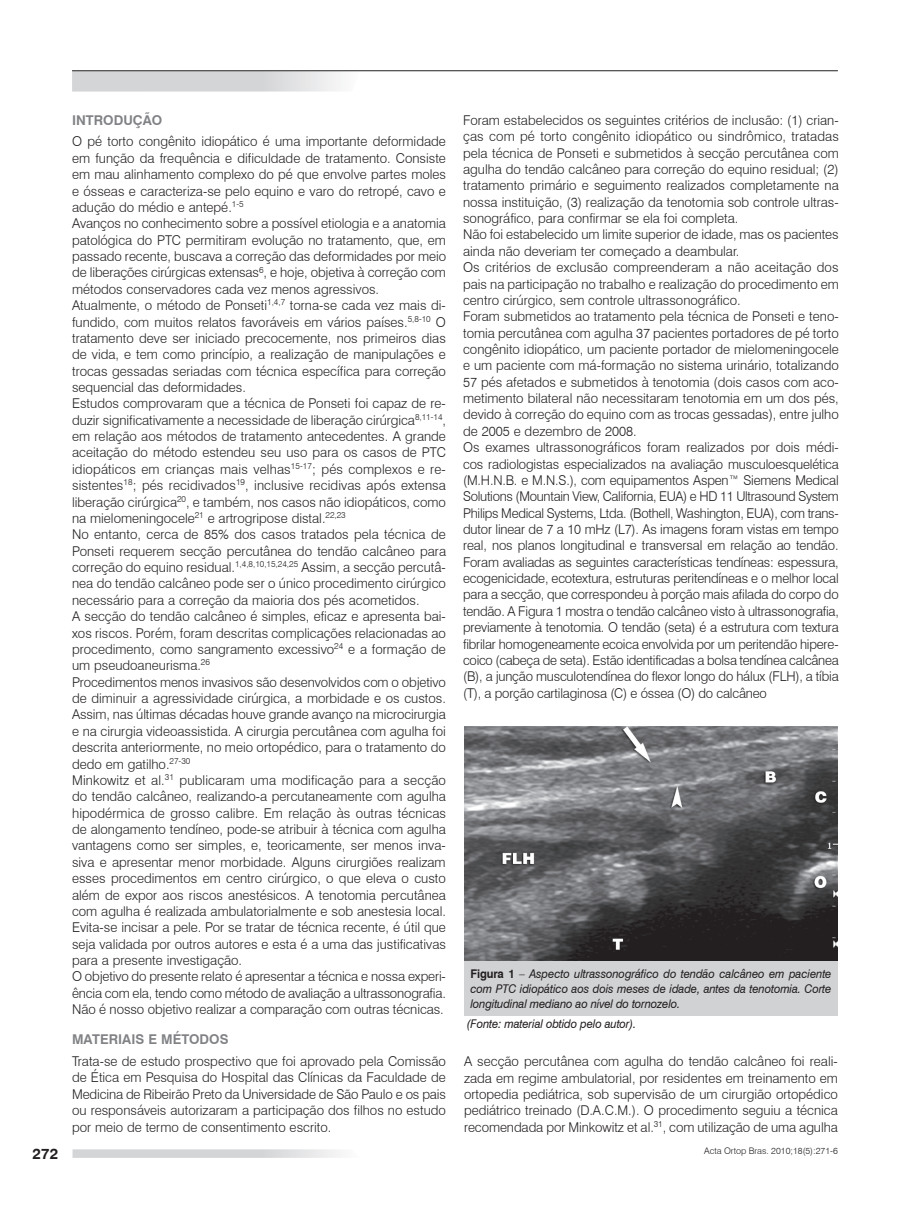
<style>
.page{position:relative;width:910px;height:1208px;background:#fff}
.page>*{position:absolute;margin:0;border:0;box-sizing:border-box;transform-origin:0 0}
.t1{font:700 15px "Swiss 721 BT";color:#231f20}
._004_TEXTO{font:300 13.5px/16.4px "Swiss 721 BT";color:#231f20;text-align:justify}
._005_SUBTITULO{font:700 13.5px "Swiss 721 BT";color:#808285}
._006_TABELA_GRAFICO{font:italic 12px/15px "Swiss 721 BT";letter-spacing:-.01em;color:#231f20;text-align:justify;scale:.94 1}
.t2{font:300 9px "Swiss 721 BT";color:#231f20}
.s1{font-weight:700;font-style:normal}
</style>
<div class="page">
<svg style="left:72px;top:71px;width:288px;height:20px;background:#d8d9db"></svg>
<svg style="left:72px;top:1149px;width:268px;height:8px;background:#dadbdd"></svg>
<hr style="left:72px;top:70px;width:765px;height:1px;background:#231f20">
<img style="left:464px;top:726px;width:373px;height:235px">
<div style="left:464px;top:961px;width:373px;height:54px;background:#d1d2d4"></div>
<p class="t1" style="left:33px;top:1143px;width:27px">272</p>
<p class="_005_SUBTITULO" style="left:72px;top:112px;width:92px">INTRODUÇÃO</p>
<p class="_004_TEXTO" style="left:72px;top:133px;width:375px">O pé torto congênito idiopático é uma importante deformidade em função da frequência e dificuldade de tratamento. Consiste em mau alinhamento complexo do pé que envolve partes moles e ósseas e caracteriza-se pelo equino e varo do retropé, cavo e adução do médio e antepé.<sup>1-5</sup></p>
<p class="_004_TEXTO" style="left:72px;top:215px;width:375px">Avanços no conhecimento sobre a possível etiologia e a anatomia patológica do PTC permitiram evolução no tratamento, que, em passado recente, buscava a correção das deformidades por meio de liberações cirúrgicas extensas<sup>6</sup>, e hoje, objetiva à correção com métodos conservadores cada vez menos agressivos.</p>
<p class="_004_TEXTO" style="left:72px;top:297px;width:375px">Atualmente, o método de Ponseti<sup>1,4,7</sup> torna-se cada vez mais di&shy;fundido, com muitos relatos favoráveis em vários países.<sup>5,8-10</sup> O tratamento deve ser iniciado precocemente, nos primeiros dias de vida, e tem como princípio, a realização de manipulações e trocas gessadas seriadas com técnica específica para correção sequencial das deformidades.</p>
<p class="_004_TEXTO" style="left:72px;top:395px;width:375px">Estudos comprovaram que a técnica de Ponseti foi capaz de re&shy;duzir significativamente a necessidade de liberação cirúrgica<sup>8,11-14</sup>, em relação aos métodos de tratamento antecedentes. A grande aceitação do método estendeu seu uso para os casos de PTC idiopáticos em crianças mais velhas<sup>15-17</sup>; pés complexos e re&shy;sistentes<sup>18</sup>; pés recidivados<sup>19</sup>, inclusive recidivas após extensa liberação cirúrgica<sup>20</sup>, e também, nos casos não idiopáticos, como na mielomeningocele<sup>21</sup> e artrogripose distal.<sup>22,23</sup></p>
<p class="_004_TEXTO" style="left:72px;top:526px;width:375px">No entanto, cerca de 85% dos casos tratados pela técnica de Ponseti requerem secção percutânea do tendão calcâneo para correção do equino residual.<sup>1,4,8,10,15,24,25</sup> Assim, a secção percutâ&shy;nea do tendão calcâneo pode ser o único procedimento cirúrgico necessário para a correção da maioria dos pés acometidos.</p>
<p class="_004_TEXTO" style="left:72px;top:608px;width:375px">A secção do tendão calcâneo é simples, eficaz e apresenta bai&shy;xos riscos. Porém, foram descritas complicações relacionadas ao procedimento, como sangramento excessivo<sup>24</sup> e a formação de um pseudoaneurisma.<sup>26</sup></p>
<p class="_004_TEXTO" style="left:72px;top:673px;width:375px">Procedimentos menos invasivos são desenvolvidos com o objetivo de diminuir a agressividade cirúrgica, a morbidade e os custos.<br>Assim, nas últimas décadas houve grande avanço na microcirurgia e na cirurgia videoassistida. A cirurgia percutânea com agulha foi descrita anteriormente, no meio ortopédico, para o tratamento do dedo em gatilho.<sup>27-30</sup></p>
<p class="_004_TEXTO" style="left:72px;top:771px;width:375px">Minkowitz et al.<sup>31</sup> publicaram uma modificação para a secção do tendão calcâneo, realizando-a percutaneamente com agulha hipodérmica de grosso calibre. Em relação às outras técnicas de alongamento tendíneo, pode-se atribuir à técnica com agulha vantagens como ser simples, e, teoricamente, ser menos inva&shy;siva e apresentar menor morbidade. Alguns cirurgiões realizam esses procedimentos em centro cirúrgico, o que eleva o custo além de expor aos riscos anestésicos. A tenotomia percutânea com agulha é realizada ambulatorialmente e sob anestesia local.<br>Evita-se incisar a pele. Por se tratar de técnica recente, é útil que seja validada por outros autores e esta é a uma das justificativas para a presente investigação.</p>
<p class="_004_TEXTO" style="left:72px;top:968px;width:375px">O objetivo do presente relato é apresentar a técnica e nossa experi&shy;ência com ela, tendo como método de avaliação a ultrassonografia.<br>Não é nosso objetivo realizar a comparação com outras técnicas.</p>
<p class="_005_SUBTITULO" style="left:72px;top:1030px;width:158px">MATERIAIS E MÉTODOS</p>
<p class="_004_TEXTO" style="left:72px;top:1052px;width:375px">Trata-se de estudo prospectivo que foi aprovado pela Comissão de Ética em Pesquisa do Hospital das Clínicas da Faculdade de Medicina de Ribeirão Preto da Universidade de São Paulo e os pais ou responsáveis autorizaram a participação dos filhos no estudo por meio de termo de consentimento escrito.</p>
<p class="_004_TEXTO" style="left:463px;top:112px;width:377px">Foram estabelecidos os seguintes critérios de inclusão: (1) crian&shy;ças com pé torto congênito idiopático ou sindrômico, tratadas pela técnica de Ponseti e submetidos à secção percutânea com agulha do tendão calcâneo para correção do equino residual; (2) tratamento primário e seguimento realizados completamente na nossa instituição, (3) realização da tenotomia sob controle ultras&shy;sonográfico, para confirmar se ela foi completa.</p>
<p class="_004_TEXTO" style="left:463px;top:226px;width:377px">Não foi estabelecido um limite superior de idade, mas os pacientes ainda não deveriam ter começado a deambular.</p>
<p class="_004_TEXTO" style="left:463px;top:259px;width:377px">Os critérios de exclusão compreenderam a não aceitação dos pais na participação no trabalho e realização do procedimento em centro cirúrgico, sem controle ultrassonográfico.</p>
<p class="_004_TEXTO" style="left:463px;top:308px;width:377px">Foram submetidos ao tratamento pela técnica de Ponseti e teno&shy;tomia percutânea com agulha 37 pacientes portadores de pé torto congênito idiopático, um paciente portador de mielomeningocele e um paciente com má-formação no sistema urinário, totalizando 57 pés afetados e submetidos à tenotomia (dois casos com aco&shy;metimento bilateral não necessitaram tenotomia em um dos pés, devido à correção do equino com as trocas gessadas), entre julho de 2005 e dezembro de 2008.</p>
<p class="_004_TEXTO" style="left:463px;top:439px;width:377px">Os exames ultrassonográficos foram realizados por dois médi&shy;cos radiologistas especializados na avaliação musculoesquelética (M.H.N.B. e M.N.S.), com equipamentos Aspen™ Siemens Medical Solutions (Mountain View, California, EUA) e HD 11 Ultrasound System Philips Medical Systems, Ltda. (Bothell, Washington, EUA), com trans&shy;dutor linear de 7 a 10 mHz (L7). As imagens foram vistas em tempo real, nos planos longitudinal e transversal em relação ao tendão.<br>Foram avaliadas as seguintes características tendíneas: espessura, ecogenicidade, ecotextura, estruturas peritendíneas e o melhor local para a secção, que correspondeu à porção mais afilada do corpo do tendão. A Figura 1 mostra o tendão calcâneo visto à ultrassonografia, previamente à tenotomia. O tendão (seta) é a estrutura com textura fibrilar homogeneamente ecoica envolvida por um peritendão hipere&shy;coico (cabeça de seta). Estão identificadas a bolsa tendínea calcânea (B), a junção musculotendínea do flexor longo do hálux (FLH), a tíbia (T), a porção cartilaginosa (C) e óssea (O) do calcâneo</p>
<p class="_006_TABELA_GRAFICO" style="left:470px;top:965px;width:385px"><span class="s1">Figura 1</span> – Aspecto ultrassonográfico do tendão calcâneo em paciente com PTC idiopático aos dois meses de idade, antes da tenotomia. Corte longitudinal mediano ao nível do tornozelo.</p>
<p class="_006_TABELA_GRAFICO" style="left:467px;top:1015px;width:181px">(Fonte: material obtido pelo autor).</p>
<p class="_004_TEXTO" style="left:464px;top:1052px;width:375px">A secção percutânea com agulha do tendão calcâneo foi reali&shy;zada em regime ambulatorial, por residentes em treinamento em ortopedia pediátrica, sob supervisão de um cirurgião ortopédico pediátrico treinado (D.A.C.M.). O procedimento seguiu a técnica recomendada por Minkowitz et al.<sup>31</sup>, com utilização de uma agulha</p>
<p class="t2" style="left:704px;top:1144px;width:135px">Acta Ortop Bras. 2010;18(5):271-6</p>
</div>
